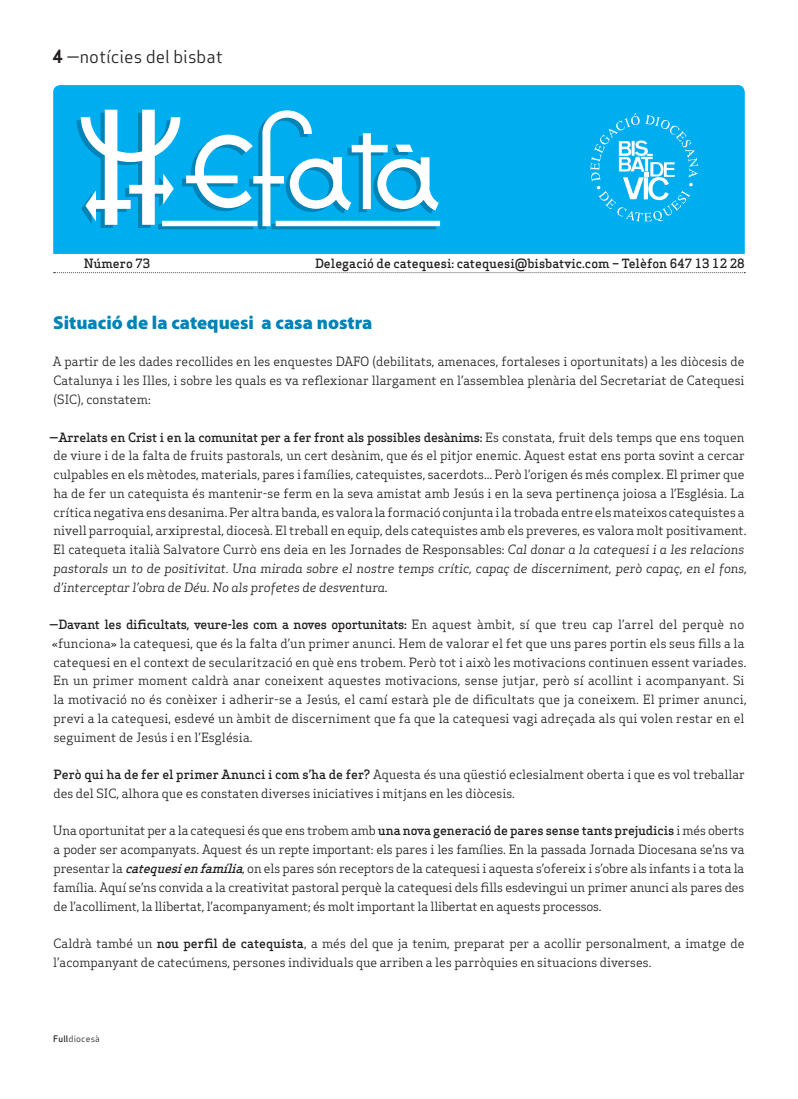
<style>
.page{position:relative;width:798px;height:1099px;background:#fff}
.page>*{position:absolute;margin:0;border:0;box-sizing:border-box;transform-origin:0 0}
.Titular_Petit{font:900 18.75px "Myriad Pro";color:#0083b6}
.Capçalera{font:17.5px "Apex Sans Book T";color:#231f20}
.t1{font:12.5px/18.8px "Apex Serif";color:#231f20}
.Autors{font:500 12.5px "Apex Serif";color:#231f20}
.Data_Peu{font:8.75px "Apex Sans Book T";letter-spacing:.02em;color:#231f20}
.s1{font-family:"Apex Sans Bold T"}
.s2{font-weight:500}
.s3{font-style:italic}
.s4{font-weight:500;font-style:italic}
.s5{font-family:"Apex Sans Medium T"}
</style>
<div class="page">
<div style="left:53px;top:85px;width:691px;height:169px;background:#00aeef"></div>
<svg style="left:77px;top:113px;width:358px;height:116px;background:#0999cf"></svg>
<svg style="left:81px;top:110px;width:359px;height:116px"></svg>
<svg style="left:54px;top:272px;width:691px;height:1px"></svg>
<svg style="left:590px;top:113px;width:107px;height:108px;background:#29baf1"></svg>
<p class="Capçalera" style="left:52px;top:46px;width:172px"><span class="s1">4</span> —notícies del bisbat</p>
<p class="Autors" style="left:84px;top:255px;width:68px">Número 73</p>
<p class="Autors" style="left:315px;top:255px;width:431px">Delegació de catequesi: catequesi@bisbatvic.com – Telèfon 647 13 12 28</p>
<p class="Titular_Petit" style="left:53px;top:310px;width:320px">Situació de la catequesi a casa nostra</p>
<p class="t1" style="left:53px;top:352px;width:693px;text-align:justify">A partir de les dades recollides en les enquestes DAFO (debilitats, amenaces, fortaleses i oportunitats) a les diòcesis de Catalunya i les Illes, i sobre les quals es va reflexionar llargament en l’assemblea plenària del Secretariat de Catequesi (SIC), constatem:</p>
<p class="t1" style="left:53px;top:427px;width:695px;text-indent:-4px"><span class="s2">—Arrelats en Crist i en la comunitat per a fer front als possibles desànims:</span> Es constata, fruit dels temps que ens toquen de viure i de la falta de fruits pastorals, un cert desànim, que és el pitjor enemic. Aquest estat ens porta sovint a cercar culpables en els mètodes, materials, pares i famílies, catequistes, sacerdots... Però l’origen és més complex. El primer que ha de fer un catequista és mantenir-se ferm en la seva amistat amb Jesús i en la seva pertinença joiosa a l’Església. La crítica negativa ens desanima. Per altra banda, es valora la formació conjunta i la trobada entre els mateixos catequistes a nivell parroquial, arxiprestal, diocesà. El treball en equip, dels catequistes amb els preveres, es valora molt positivament.<br>El catequeta italià Salvatore Currò ens deia en les Jornades de Responsables: <span class="s3">Cal donar a la catequesi i a les relacions pastorals un to de positivitat. Una mirada sobre el nostre temps crític, capaç de discerniment, però capaç, en el fons, d’interceptar l’obra de Déu. No als profetes de desventura.</span></p>
<p class="t1" style="left:49px;top:615px;width:698px"><span class="s2">—Davant les dificultats, veure-les com a noves oportunitats:</span> En aquest àmbit, sí que treu cap l’arrel del perquè no «funciona» la catequesi, que és la falta d’un primer anunci. Hem de valorar el fet que uns pares portin els seus fills a la catequesi en el context de secularització en què ens trobem. Però tot i això les motivacions continuen essent variades.<br>En un primer moment caldrà anar coneixent aquestes motivacions, sense jutjar, però sí acollint i acompanyant. Si la motivació no és conèixer i adherir-se a Jesús, el camí estarà ple de dificultats que ja coneixem. El primer anunci, previ a la catequesi, esdevé un àmbit de discerniment que fa que la catequesi vagi adreçada als qui volen restar en el seguiment de Jesús i en l’Església.</p>
<p class="t1" style="left:53px;top:765px;width:692px"><span class="s2">Però qui ha de fer el primer Anunci i com s’ha de fer?</span> Aquesta és una qüestió eclesialment oberta i que es vol treballar des del SIC, alhora que es constaten diverses iniciatives i mitjans en les diòcesis.</p>
<p class="t1" style="left:53px;top:821px;width:692px;text-align:justify">Una oportunitat per a la catequesi és que ens trobem amb <span class="s2">una nova generació de pares sense tants prejudicis</span> i més oberts a poder ser acompanyats. Aquest és un repte important: els pares i les famílies. En la passada Jornada Diocesana se’ns va presentar la <span class="s4">catequesienfamília</span>, on els pares són receptors de la catequesi i aquesta s’ofereix i s’obre als infants i a tota la família. Aquí se’ns convida a la creativitat pastoral perquè la catequesi dels fills esdevingui un primer anunci als pares des de l’acolliment, la llibertat, l’acompanyament; és molt important la llibertat en aquests processos.</p>
<p class="t1" style="left:53px;top:933px;width:692px">Caldrà també un <span class="s2">nou perfil de catequista</span>, a més del que ja tenim, preparat per a acollir personalment, a imatge de l’acompanyant de catecúmens, persones individuals que arriben a les parròquies en situacions diverses.</p>
<p class="Data_Peu" style="left:53px;top:1032px;width:48px"><span class="s5">Full</span>diocesà</p>
</div>
